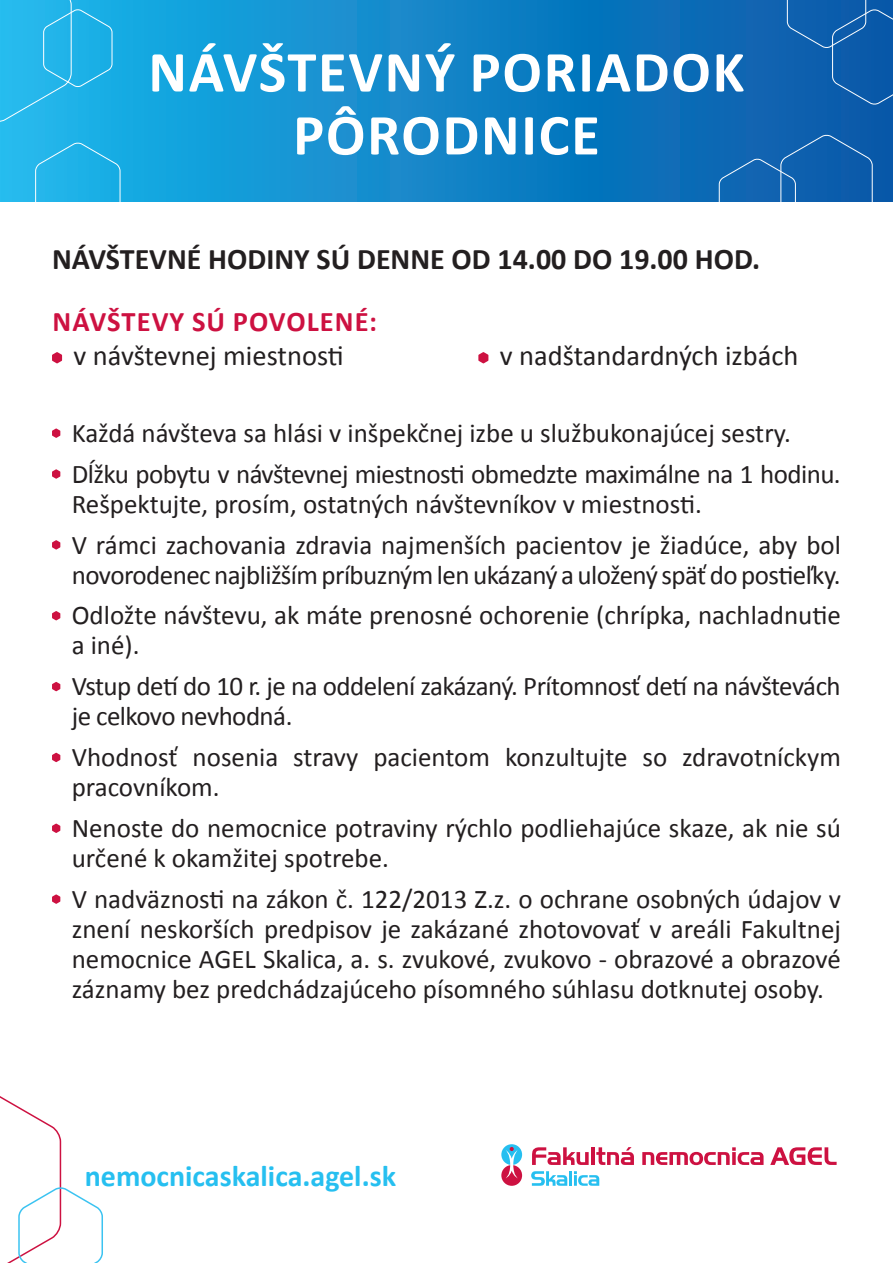
<style>
.page{position:relative;width:893px;height:1263px;background:#fff}
.page>*{position:absolute;margin:0;border:0;box-sizing:border-box;transform-origin:0 0}
.t1{font:700 58.5px/63px "Calibri";letter-spacing:.03em;color:#fff;text-align:center}
.t2{font:700 30px "Calibri";color:#231f20}
.t3{font:700 30px "Calibri";color:#26bff0}
.t4{font:28.5px "Calibri";color:#231f20}
.t5{font:700 28.5px "Calibri";letter-spacing:.04em;color:#cd1141}
.t6{font:27px/30px "Calibri";color:#231f20}
.t7{font:27px/30px "Calibri";letter-spacing:-.02em;color:#231f20}
</style>
<div class="page">
<svg style="left:0;top:0;width:893px;height:202px;background:#1085c8"></svg>
<div style="left:718px;top:134px;width:155px;height:68px;background:#0e61af"></div>
<div style="left:787px;top:0;width:106px;height:105px;background:#0c5cac"></div>
<svg style="left:35px;top:142px;width:86px;height:60px;background:#24b3e7"></svg>
<svg style="left:0;top:0;width:113px;height:123px;background:#27b6e9"></svg>
<svg style="left:0;top:1096px;width:103px;height:167px"></svg>
<svg style="left:532px;top:1147px;width:57px;height:18px"></svg>
<hr style="left:591px;top:1147px;width:4px;height:18px;background:#cd1141">
<svg style="left:596px;top:1147px;width:38px;height:18px"></svg>
<svg style="left:642px;top:1147px;width:121px;height:18px"></svg>
<svg style="left:770px;top:1147px;width:67px;height:18px"></svg>
<svg style="left:531px;top:1171px;width:36px;height:15px"></svg>
<hr style="left:569px;top:1171px;width:3px;height:15px;background:#26bff0">
<svg style="left:574px;top:1171px;width:25px;height:15px"></svg>
<div style="left:501px;top:1144px;width:21px;height:21px;background:#26bff0;border-radius:50%"></div>
<div style="left:501px;top:1165px;width:21px;height:21px;background:#cd1141;border-radius:50%"></div>
<svg style="left:505px;top:1147px;width:13px;height:32px"></svg>
<svg style="left:52px;top:428px;width:8px;height:10px"></svg>
<svg style="left:52px;top:352px;width:10px;height:11px"></svg>
<svg style="left:478px;top:352px;width:10px;height:11px"></svg>
<svg style="left:52px;top:823px;width:8px;height:10px"></svg>
<svg style="left:52px;top:611px;width:8px;height:9px"></svg>
<svg style="left:52px;top:469px;width:8px;height:10px"></svg>
<svg style="left:52px;top:894px;width:8px;height:10px"></svg>
<svg style="left:52px;top:682px;width:8px;height:9px"></svg>
<svg style="left:52px;top:540px;width:8px;height:10px"></svg>
<svg style="left:52px;top:753px;width:8px;height:9px"></svg>
<p class="t1" style="left:148px;top:40px;width:598px">NÁVŠTEVNÝ PORIADOK<br>PÔRODNICE</p>
<p class="t2" style="left:52px;top:240px;width:710px">NÁVŠTEVNÉ HODINY SÚ DENNE OD 14.00 DO 19.00 HOD.</p>
<p class="t5" style="left:53px;top:303px;width:326px">NÁVŠTEVY SÚ POVOLENÉ:</p>
<p class="t4" style="left:74px;top:337px;width:272px">v návštevnej miestnosti</p>
<p class="t4" style="left:500px;top:337px;width:300px">v nadštandardných izbách</p>
<p class="t6" style="left:72px;top:418px;width:721px">Každá návšteva sa hlási v inšpekčnej izbe u službukonajúcej sestry.</p>
<p class="t7" style="left:72px;top:459px;width:770px">Dĺžku pobytu v návštevnej miestnosti obmedzte maximálne na 1 hodinu.<br>Rešpektujte, prosím, ostatných návštevníkov v miestnosti.</p>
<p class="t7" style="left:72px;top:530px;width:771px">V rámci zachovania zdravia najmenších pacientov je žiadúce, aby bol novorodenec najbližším príbuzným len ukázaný a uložený späť do postieľky.</p>
<p class="t6" style="left:72px;top:600px;width:771px">Odložte návštevu, ak máte prenosné ochorenie (chrípka, nachladnutie a iné).</p>
<p class="t7" style="left:72px;top:671px;width:770px">Vstup detí do 10 r. je na oddelení zakázaný. Prítomnosť detí na návštevách je celkovo nevhodná.</p>
<p class="t6" style="left:72px;top:742px;width:771px">Vhodnosť nosenia stravy pacientom konzultujte so zdravotníckym pracovníkom.</p>
<p class="t6" style="left:72px;top:813px;width:771px">Nenoste do nemocnice potraviny rýchlo podliehajúce skaze, ak nie sú určené k okamžitej spotrebe.</p>
<p class="t6" style="left:72px;top:884px;width:771px;text-align:justify">V nadväznosti na zákon č. 122/2013 Z.z. o ochrane osobných údajov v znení neskorších predpisov je zakázané zhotovovať v areáli Fakultnej nemocnice AGEL Skalica, a. s. zvukové, zvukovo - obrazové a obrazové záznamy bez predchádzajúceho písomného súhlasu dotknutej osoby.</p>
<p class="t3" style="left:85px;top:1157px;width:313px">nemocnicaskalica.agel.sk</p>
</div>
